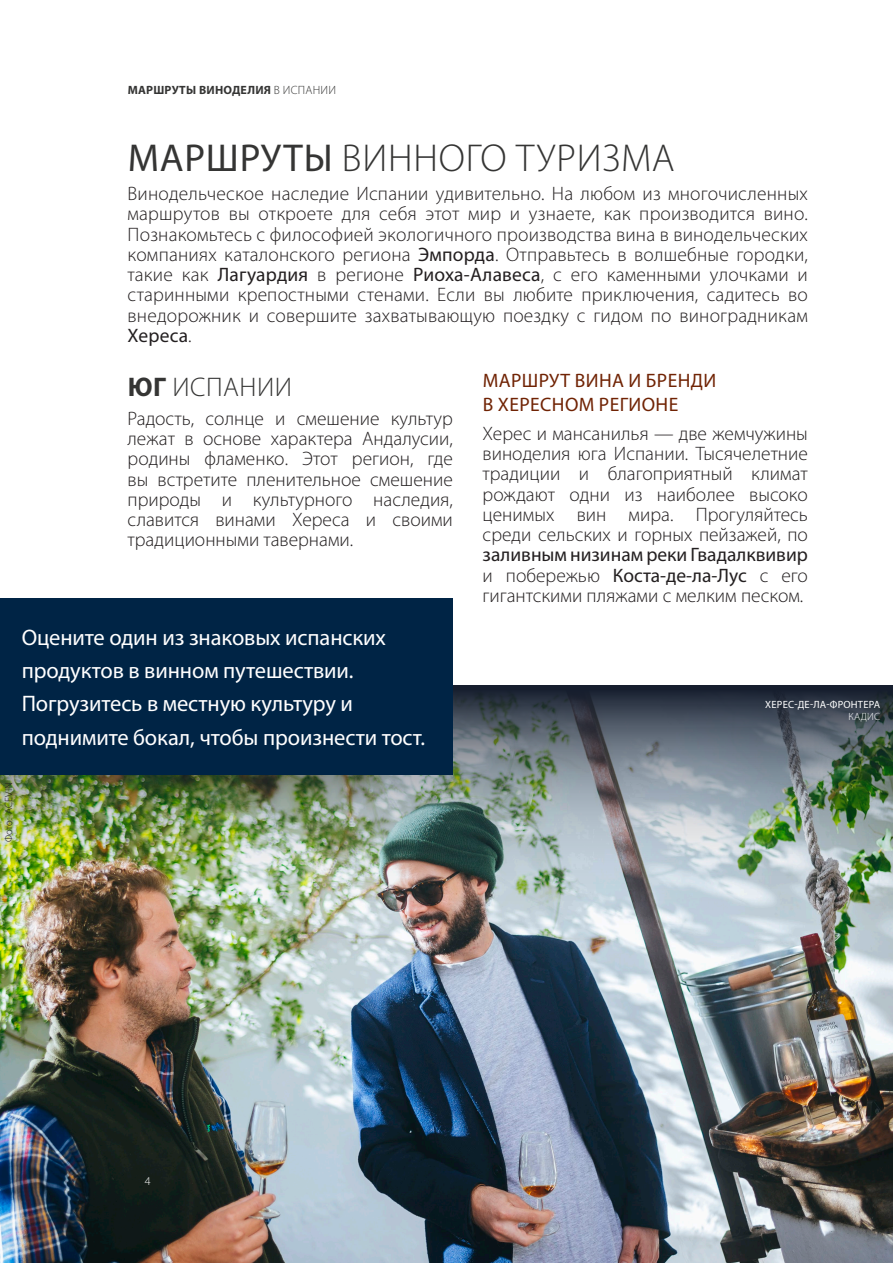
<style>
.page{position:relative;width:893px;height:1263px;background:#fff}
.page>*{position:absolute;margin:0;border:0;box-sizing:border-box;transform-origin:0 0}
.t1{font:300 39px "Myriad Pro";letter-spacing:.02em;color:#353534}
.t2{font:300 27px "Myriad Pro";letter-spacing:.02em;color:#353534}
.Destacado{font:22.5px/33px "Myriad Pro";letter-spacing:-.005em;color:#fff}
.Body{font:300 19.5px/20.2px "Myriad Pro";color:#231f20;text-align:justify}
.t3{font:19.5px/24px "Myriad Pro";letter-spacing:.02em;color:#702304}
.t4{font:700 12px "Myriad Pro";letter-spacing:.02em;color:#353534}
.t5{font:300 12px "Myriad Pro";color:#fff}
.PIE_ARRIBA{font:10.5px "Myriad Pro";letter-spacing:.02em;color:#fff}
.PIE_ARRIBA-2{font:300 10.5px "Myriad Pro";color:#231f20}
.PIE_ARRIBA-3{font:300 10.5px "Myriad Pro";letter-spacing:.02em;color:#fff}
.s1{font-weight:300}
.s2{font-weight:400}
.s3{font-weight:700}
</style>
<div class="page">
<img style="left:0;top:929px;width:893px;height:334px">
<hr style="left:892px;top:1027px;width:1px;height:236px;background:#161e2e">
<img style="left:0;top:685px;width:893px;height:244px">
<div style="left:0;top:598px;width:453px;height:176px;background:#002445"></div>
<p class="t4" style="left:128px;top:82px;width:210px">МАРШРУТЫ ВИНОДЕЛИЯ <span class="s1">В ИСПАНИИ</span></p>
<h1 class="t1" style="left:128px;top:135px;width:548px"><span class="s2">МАРШРУТЫ</span> ВИННОГО ТУРИЗМА</h1>
<p class="Body" style="left:128px;top:183px;width:682px">Винодельческое наследие Испании удивительно. На любом из многочисленных маршрутов вы откроете для себя этот мир и узнаете, как производится вино.<br>Познакомьтесь с философией экологичного производства вина в винодельческих компаниях каталонского региона <span class="s2">Эмпорда</span>. Отправьтесь в волшебные городки, такие как <span class="s2">Лагуардия</span> в регионе <span class="s2">Риоха-Алавеса</span>, с его каменными улочками и старинными крепостными стенами. Если вы любите приключения, садитесь во внедорожник и совершите захватывающую поездку с гидом по виноградникам <span class="s2">Хереса</span>.</p>
<h2 class="t2" style="left:128px;top:371px;width:166px"><span class="s3">ЮГ</span> ИСПАНИИ</h2>
<p class="Body" style="left:128px;top:408px;width:327px">Радость, солнце и смешение культур лежат в основе характера Андалусии, родины фламенко. Этот регион, где вы встретите пленительное смешение природы и культурного наследия, славится винами Хереса и своими традиционными тавернами.</p>
<h3 class="t3" style="left:483px;top:368px;width:235px">МАРШРУТ ВИНА И БРЕНДИ<br>В ХЕРЕСНОМ РЕГИОНЕ</h3>
<p class="Body" style="left:483px;top:423px;width:327px">Херес и мансанилья — две жемчужины виноделия юга Испании. Тысячелетние традиции и благоприятный климат рождают одни из наиболее высоко ценимых вин мира. Прогуляйтесь среди сельских и горных пейзажей, по <span class="s2">заливным низинам реки Гвадалквивир </span>и побережью <span class="s2">Коста-де-ла-Лус</span> с его гигантскими пляжами с мелким песком.</p>
<p class="Destacado" style="left:22px;top:621px;width:405px">Оцените один из знаковых испанских продуктов в винном путешествии.<br>Погрузитесь в местную культуру и поднимите бокал, чтобы произнести тост.</p>
<p class="PIE_ARRIBA" style="left:765px;top:698px;width:116px">ХЕРЕС-ДЕ-ЛА-ФРОНТЕРА</p>
<p class="PIE_ARRIBA-3" style="left:848px;top:710px;width:33px">КАДИС</p>
<p class="PIE_ARRIBA-2" style="left:2px;top:842px;width:61px;rotate:-90deg">Фото: ACEVIN</p>
<p class="t5" style="left:145px;top:1174px;width:7px">4</p>
</div>
